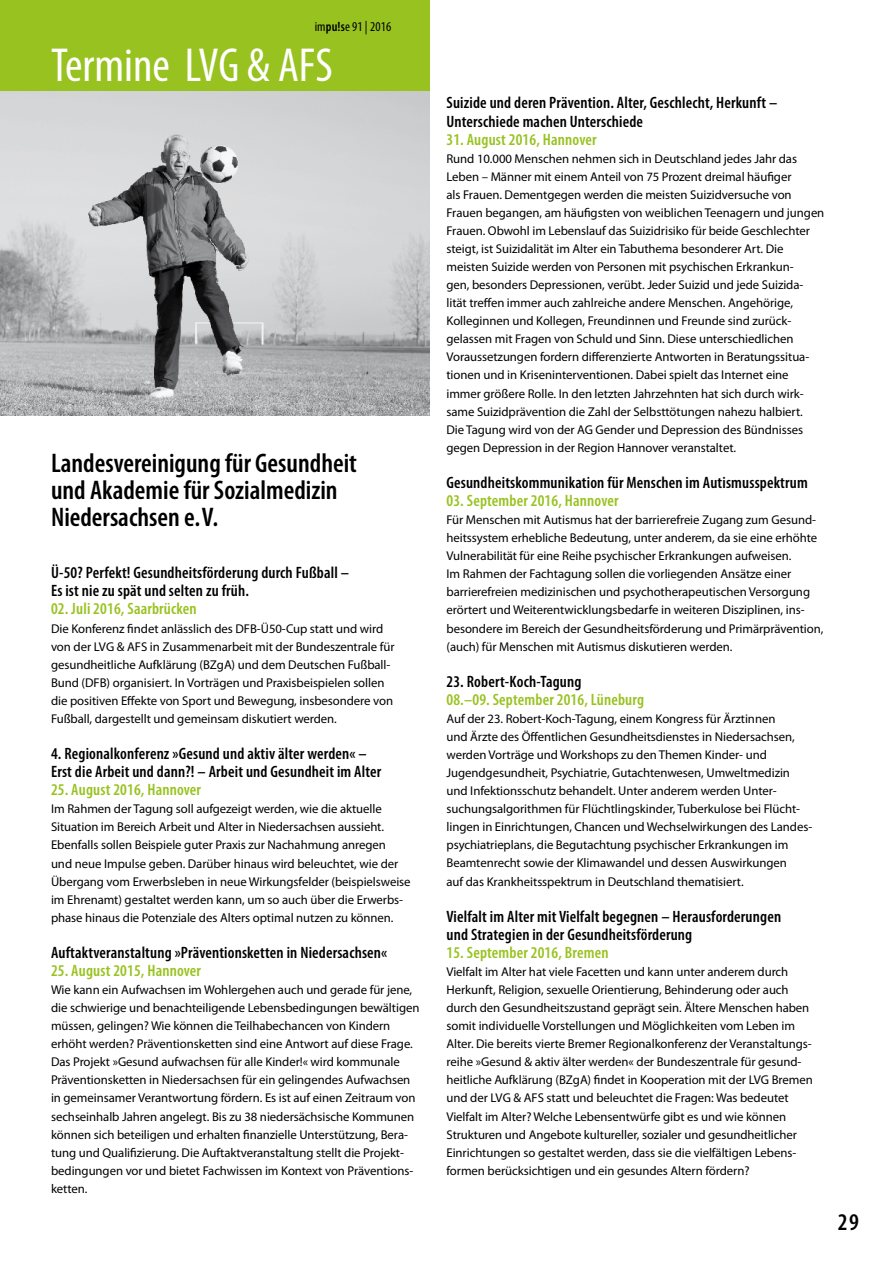
<style>
.page{position:relative;width:893px;height:1263px;background:#fff}
.page>*{position:absolute;margin:0;border:0;box-sizing:border-box;transform-origin:0 0}
.t1{font:condensed 48px "Myriad Pro";color:#fff}
.t2{font:600 condensed 27px/27.2px "Myriad Pro";color:#000}
.t3{font:600 condensed 24px "Myriad Pro";color:#000}
.t4{font:600 condensed 16.5px/18px "Myriad Pro";letter-spacing:.01em;color:#000}
.t5{font:600 condensed 16.5px "Myriad Pro";letter-spacing:.01em;color:#98c21f}
.t6{font:condensed 13.5px "Myriad Pro";letter-spacing:.01em;color:#000}
.t7{font:12.75px/18px "Myriad Pro";letter-spacing:-.005em;color:#000}
.s1{font-weight:600}
</style>
<div class="page">
<div style="left:0;top:0;width:429px;height:36px;background:#98c21f"></div>
<img style="left:0;top:90px;width:429px;height:326px">
<div style="left:0;top:36px;width:429px;height:54px;background:#98c21f"></div>
<p class="t6" style="left:315px;top:20px;width:78px">im<span class="s1">pu!s</span>e 91 | 2016</p>
<h1 class="t1" style="left:51px;top:39px;width:246px">Termine LVG &amp; AFS</h1>
<h2 class="t2" style="left:51px;top:450px;width:307px">Landesvereinigung für Gesundheit und Akademie für Sozialmedizin<br>Niedersachsen e. V.</h2>
<p class="t4" style="left:51px;top:564px;width:299px">Ü-50? Perfekt! Gesundheitsförderung durch Fußball –<br>Es ist nie zu spät und selten zu früh.</p>
<p class="t5" style="left:51px;top:600px;width:147px">02. Juli 2016, Saarbrücken</p>
<p class="t7" style="left:51px;top:619px;width:345px">Die Konferenz findet anlässlich des DFB-Ü50-Cup statt und wird von der LVG &amp; AFS in Zusammenarbeit mit der Bundeszentrale für gesundheitliche Aufklärung (BZgA) und dem Deutschen Fußball-Bund (DFB) organisiert. In Vorträgen und Praxisbeispielen sollen die positiven Effekte von Sport und Bewegung, insbesondere von Fußball, dargestellt und gemeinsam diskutiert werden.</p>
<p class="t4" style="left:51px;top:745px;width:332px">4. Regionalkonferenz »Gesund und aktiv älter werden« –<br>Erst die Arbeit und dann?! – Arbeit und Gesundheit im Alter</p>
<p class="t5" style="left:51px;top:781px;width:152px">25. August 2016, Hannover</p>
<p class="t7" style="left:51px;top:800px;width:361px">Im Rahmen der Tagung soll aufgezeigt werden, wie die aktuelle Situation im Bereich Arbeit und Alter in Niedersachsen aussieht.<br>Ebenfalls sollen Beispiele guter Praxis zur Nachahmung anregen<br>und neue Impulse geben. Darüber hinaus wird beleuchtet, wie der Übergang vom Erwerbsleben in neue Wirkungsfelder (beispielsweise im Ehrenamt) gestaltet werden kann, um so auch über die Erwerbs&shy;phase hinaus die Potenziale des Alters optimal nutzen zu können.</p>
<p class="t4" style="left:51px;top:944px;width:338px">Auftaktveranstaltung »Präventionsketten in Niedersachsen«</p>
<p class="t5" style="left:51px;top:961px;width:152px">25. August 2015, Hannover</p>
<p class="t7" style="left:51px;top:981px;width:370px">Wie kann ein Aufwachsen im Wohlergehen auch und gerade für jene, die schwierige und benachteiligende Lebensbedingungen bewältigen müssen, gelingen? Wie können die Teilhabechancen von Kindern erhöht werden? Präventionsketten sind eine Antwort auf diese Frage.<br>Das Projekt »Gesund aufwachsen für alle Kinder!« wird kommunale Präventionsketten in Niedersachsen für ein gelingendes Aufwachsen in gemeinsamer Verantwortung fördern. Es ist auf einen Zeitraum von sechseinhalb Jahren angelegt. Bis zu 38 niedersächsische Kommunen können sich beteiligen und erhalten finanzielle Unterstützung, Bera&shy;tung und Qualifizierung. Die Auftaktveranstaltung stellt die Projekt&shy;bedingungen vor und bietet Fachwissen im Kontext von Präventions&shy;ketten.</p>
<p class="t4" style="left:446px;top:94px;width:332px">Suizide und deren Prävention. Alter, Geschlecht, Herkunft –<br>Unterschiede machen Unterschiede</p>
<p class="t5" style="left:446px;top:130px;width:152px">31. August 2016, Hannover</p>
<p class="t7" style="left:446px;top:150px;width:379px">Rund 10.000 Menschen nehmen sich in Deutschland jedes Jahr das Leben – Männer mit einem Anteil von 75 Prozent dreimal häufiger<br>als Frauen. Dementgegen werden die meisten Suizidversuche von Frauen begangen, am häufigsten von weiblichen Teenagern und jungen Frauen. Obwohl im Lebenslauf das Suizidrisiko für beide Geschlechter steigt, ist Suizidalität im Alter ein Tabuthema besonderer Art. Die meisten Suizide werden von Personen mit psychischen Erkrankun-<br>gen, besonders Depressionen, verübt. Jeder Suizid und jede Suizida&shy;lität treffen immer auch zahlreiche andere Menschen. Angehörige, Kolleginnen und Kollegen, Freundinnen und Freunde sind zurück&shy;gelassen mit Fragen von Schuld und Sinn. Diese unterschiedlichen Voraussetzungen fordern differenzierte Antworten in Beratungssitua&shy;tionen und in Kriseninterventionen. Dabei spielt das Internet eine immer größere Rolle. In den letzten Jahrzehnten hat sich durch wirk&shy;same Suizidprävention die Zahl der Selbsttötungen nahezu halbiert.<br>Die Tagung wird von der AG Gender und Depression des Bündnisses gegen Depression in der Region Hannover veranstaltet.</p>
<p class="t4" style="left:446px;top:474px;width:363px">Gesundheitskommunikation für Menschen im Autismusspektrum</p>
<p class="t5" style="left:446px;top:491px;width:174px">03. September 2016, Hannover</p>
<p class="t7" style="left:446px;top:511px;width:378px">Für Menschen mit Autismus hat der barrierefreie Zugang zum Gesund&shy;heitssystem erhebliche Bedeutung, unter anderem, da sie eine erhöhte Vulnerabilität für eine Reihe psychischer Erkrankungen aufweisen.<br>Im Rahmen der Fachtagung sollen die vorliegenden Ansätze einer barrierefreien medizinischen und psychotherapeutischen Versorgung erörtert und Weiterentwicklungsbedarfe in weiteren Disziplinen, ins&shy;besondere im Bereich der Gesundheitsförderung und Primärprävention, (auch) für Menschen mit Autismus diskutieren werden.</p>
<p class="t4" style="left:446px;top:673px;width:137px">23. Robert-Koch-Tagung</p>
<p class="t5" style="left:446px;top:690px;width:199px">08.–09. September 2016, Lüneburg</p>
<p class="t7" style="left:446px;top:710px;width:367px">Auf der 23. Robert-Koch-Tagung, einem Kongress für Ärztinnen<br>und Ärzte des Öffentlichen Gesundheitsdienstes in Niedersachsen, werden Vorträge und Workshops zu den Themen Kinder- und Jugendgesundheit, Psychiatrie, Gutachtenwesen, Umweltmedizin und Infektionsschutz behandelt. Unter anderem werden Unter&shy;suchungsalgorithmen für Flüchtlingskinder, Tuberkulose bei Flücht&shy;lingen in Einrichtungen, Chancen und Wechselwirkungen des Landes&shy;psychiatrieplans, die Begutachtung psychischer Erkrankungen im Beamtenrecht sowie der Klimawandel und dessen Auswirkungen<br>auf das Krankheitsspektrum in Deutschland thematisiert.</p>
<p class="t4" style="left:446px;top:907px;width:336px">Vielfalt im Alter mit Vielfalt begegnen – Herausforderungen und Strategien in der Gesundheitsförderung</p>
<p class="t5" style="left:446px;top:943px;width:164px">15. September 2016, Bremen</p>
<p class="t7" style="left:446px;top:963px;width:368px">Vielfalt im Alter hat viele Facetten und kann unter anderem durch Herkunft, Religion, sexuelle Orientierung, Behinderung oder auch durch den Gesundheitszustand geprägt sein. Ältere Menschen haben somit individuelle Vorstellungen und Möglichkeiten vom Leben im Alter. Die bereits vierte Bremer Regionalkonferenz der Veranstaltungs&shy;reihe »Gesund &amp; aktiv älter werden« der Bundeszentrale für gesund&shy;heitliche Aufklärung (BZgA) findet in Kooperation mit der LVG Bremen und der LVG &amp; AFS statt und beleuchtet die Fragen: Was bedeutet Vielfalt im Alter? Welche Lebensentwürfe gibt es und wie können Strukturen und Angebote kultureller, sozialer und gesundheitlicher Einrichtungen so gestaltet werden, dass sie die vielfältigen Lebens&shy;formen berücksichtigen und ein gesundes Altern fördern?</p>
<h3 class="t3" style="left:838px;top:1209px;width:23px">29</h3>
</div>
